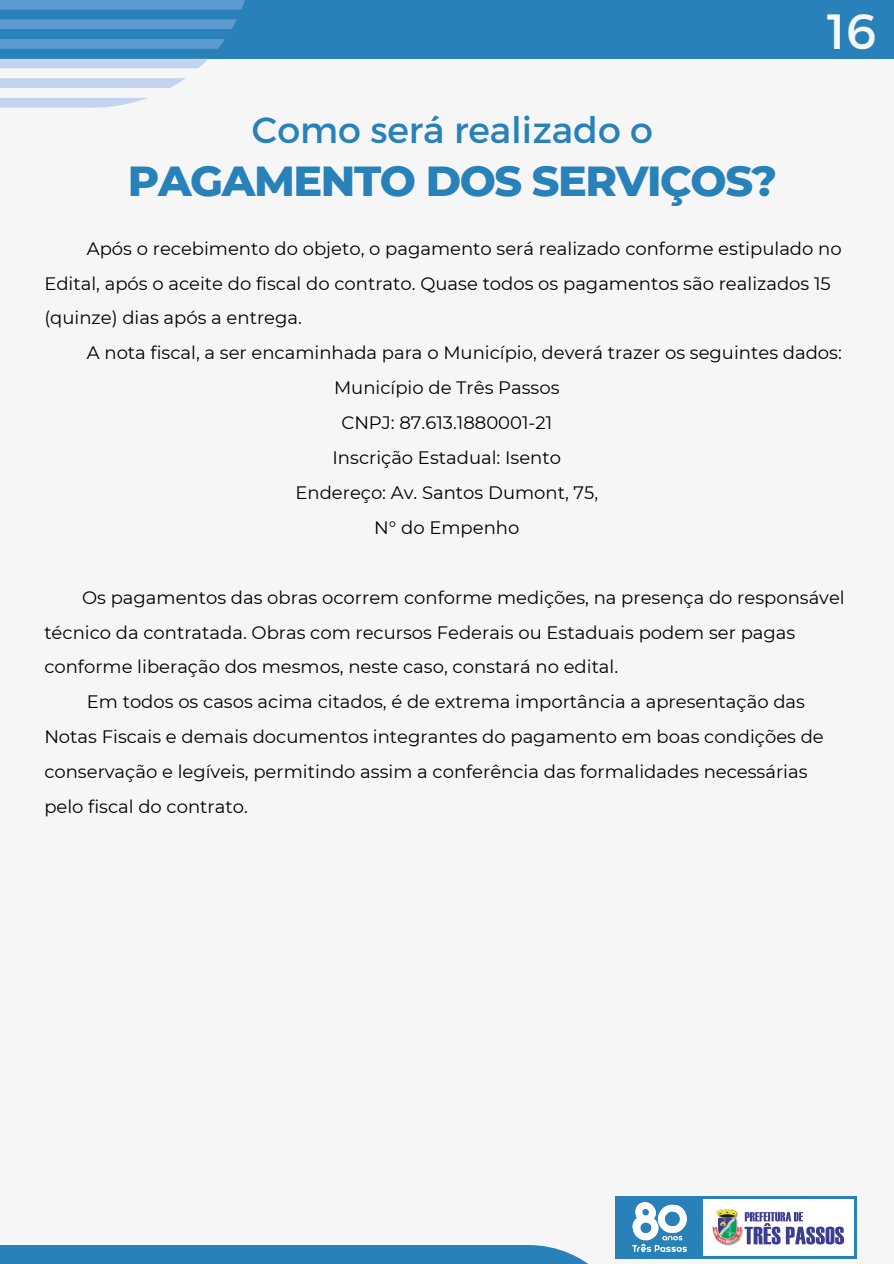
<style>
.page{position:relative;width:894px;height:1264px;background:#fff}
.page>*{position:absolute;margin:0;border:0;box-sizing:border-box;transform-origin:0 0}
.t1{font:49.35px "Montserrat";color:#f6f6f6}
.t2{font:800 42.75px "Montserrat";letter-spacing:-.035em;color:#2881b9}
.t3{font:36.45px "Montserrat";color:#2881b9}
.t4{font:18px/34.8px "Montserrat";color:#000}
</style>
<div class="page">
<div style="left:0;top:0;width:893px;height:1263px;background:#f6f6f6"></div>
<div style="left:0;top:0;width:893px;height:59px;background:#2881b9"></div>
<div style="left:0;top:1244px;width:631px;height:19px;background:#2881b9"></div>
<svg style="left:0;top:0;width:245px;height:10px;background:#5998cd"></svg>
<svg style="left:0;top:19px;width:237px;height:10px;background:#5998cd"></svg>
<svg style="left:0;top:39px;width:225px;height:10px;background:#5999ce"></svg>
<div style="left:0;top:59px;width:208px;height:9px;background:#c3d5ee"></div>
<svg style="left:0;top:78px;width:186px;height:10px;background:#c6d7ee"></svg>
<svg style="left:0;top:98px;width:147px;height:9px"></svg>
<svg style="left:615px;top:1196px;width:241px;height:62px;background:#3689bd"></svg>
<div style="left:702px;top:1198px;width:151px;height:57px;background:#fff"></div>
<img style="left:712px;top:1209px;width:131px;height:37px">
<img style="left:632px;top:1202px;width:54px;height:49px">
<p class="t3" style="left:252px;top:107px;width:402px">Como será realizado o</p>
<p class="t2" style="left:128px;top:155px;width:650px">PAGAMENTO DOS SERVIÇOS?</p>
<p class="t1" style="left:826px;top:0;width:51px">16</p>
<p class="t4" style="left:44px;top:231px;width:798px;text-indent:42px">Após o recebimento do objeto, o pagamento será realizado conforme estipulado no<br>Edital, após o aceite do fiscal do contrato. Quase todos os pagamentos são realizados 15 (quinze) dias após a entrega.</p>
<p class="t4" style="left:87px;top:335px;width:756px">A nota fiscal, a ser encaminhada para o Município, deverá trazer os seguintes dados:</p>
<h2 class="t4" style="left:334px;top:370px;width:227px">Município de Três Passos</h2>
<h1 class="t4" style="left:341px;top:405px;width:212px">CNPJ: 87.613.1880001-21</h1>
<p class="t4" style="left:332px;top:440px;width:230px">Inscrição Estadual: Isento</p>
<p class="t4" style="left:295px;top:475px;width:304px">Endereço: Av. Santos Dumont, 75,</p>
<p class="t4" style="left:374px;top:510px;width:146px">N° do Empenho</p>
<p class="t4" style="left:44px;top:579px;width:801px;text-indent:38px">Os pagamentos das obras ocorrem conforme medições, na presença do responsável técnico da contratada. Obras com recursos Federais ou Estaduais podem ser pagas conforme liberação dos mesmos, neste caso, constará no edital.</p>
<p class="t4" style="left:44px;top:684px;width:780px;text-indent:42px">Em todos os casos acima citados, é de extrema importância a apresentação das Notas Fiscais e demais documentos integrantes do pagamento em boas condições de conservação e legíveis, permitindo assim a conferência das formalidades necessárias pelo fiscal do contrato.</p>
</div>
